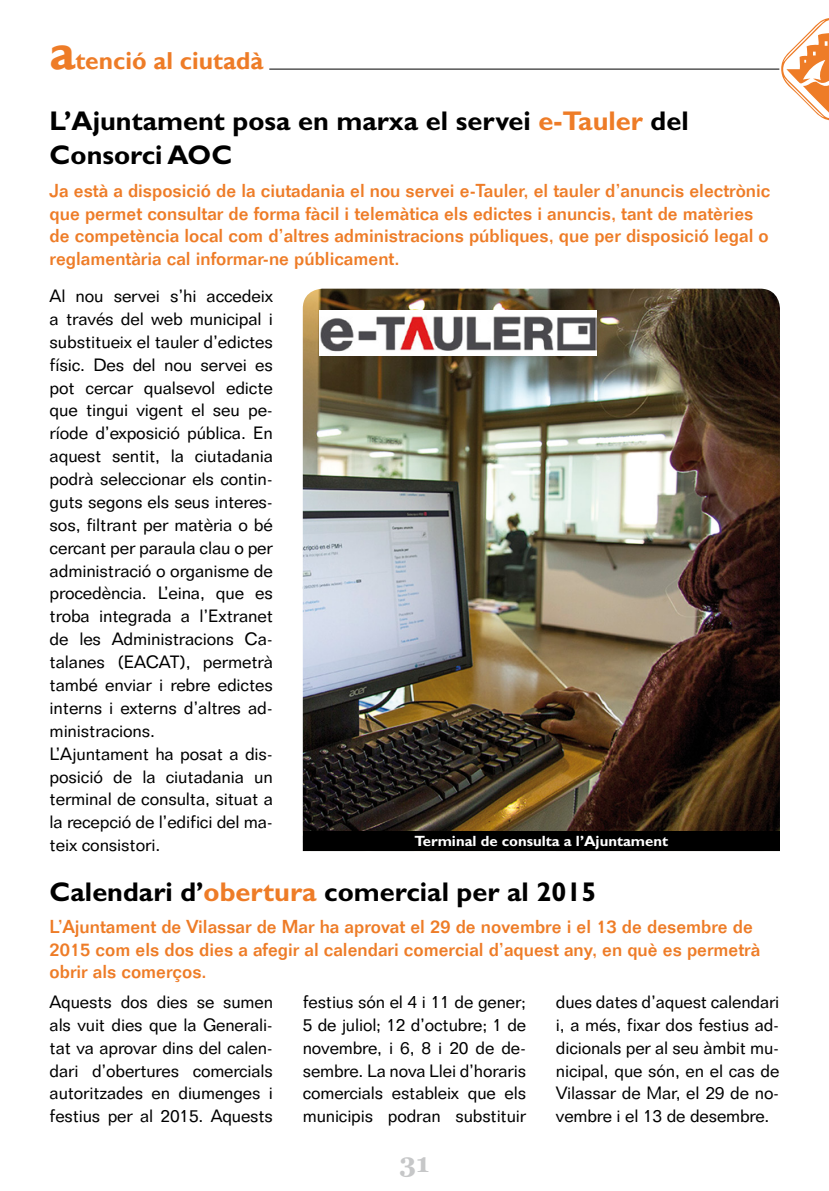
<style>
.page{position:relative;width:829px;height:1191px;background:#fff}
.page>*{position:absolute;margin:0;border:0;box-sizing:border-box;transform-origin:0 0}
.t1{font:700 27.12px/33.2px "Gill Sans";color:#000}
.t2{font:700 26.95px "Georgia";color:#c6c7c8}
.t3{font:700 24.5px "Gill Sans";color:#ee7c27}
.t4{font:500 18.38px/22.8px "Folio";color:#ee7c27}
.t5{font:17.5px/22.9px "Folio BT";letter-spacing:-.01em;color:#000;text-align:justify}
.t6{font:700 14.88px "Gill Sans";color:#fff}
.s1{font-size:49px}
.s2{color:#ee7c27}
</style>
<div class="page">
<svg style="left:781px;top:18px;width:47px;height:102px"></svg>
<hr style="left:269px;top:69px;width:510px;height:1px;background:#000">
<img style="left:303px;top:289px;width:476px;height:542px">
<img style="left:319px;top:310px;width:277px;height:45px">
<div style="left:303px;top:831px;width:476px;height:20px;background:#000"></div>
<h3 class="t3" style="left:49px;top:46px;width:215px"><span class="s1">a</span>tenció al ciutadà</h3>
<h1 class="t1" style="left:50px;top:104px;width:640px">L’Ajuntament posa en marxa el servei <span class="s2">e-Tauler</span> del<br>Consorci AOC</h1>
<p class="t4" style="left:50px;top:179px;width:722px">Ja està a disposició de la ciutadania el nou servei e-Tauler, el tauler d’anuncis electrònic que permet consultar de forma fàcil i telemàtica els edictes i anuncis, tant de matèries de competència local com d’altres administracions públiques, que per disposició legal o reglamentària cal informar-ne públicament.</p>
<p class="t5" style="left:50px;top:284px;width:225px;text-align:left">Al nou servei s’hi accedeix a través del web municipal i substitueix el tauler d’edictes físic. Des del nou servei es pot cercar qualsevol edicte que tingui vigent el seu pe&shy;ríode d’exposició pública. En aquest sentit, la ciutadania podrà seleccionar els contin&shy;guts segons els seus interes&shy;sos, filtrant per matèria o bé cercant per paraula clau o per administració o organisme de procedència. L’eina, que es troba integrada a l’Extranet de les Administracions Ca&shy;talanes (EACAT), permetrà també enviar i rebre edictes interns i externs d’altres ad&shy;ministracions.<br>L’Ajuntament ha posat a dis&shy;posició de la ciutadania un terminal de consulta, situat a la recepció de l’edifici del ma&shy;teix consistori.</p>
<p class="t6" style="left:414px;top:832px;width:255px">Terminal de consulta a l’Ajuntament</p>
<h1 class="t1" style="left:50px;top:875px;width:548px">Calendari d’<span class="s2">obertura</span> comercial per al 2015</h1>
<p class="t4" style="left:50px;top:915px;width:712px">L’Ajuntament de Vilassar de Mar ha aprovat el 29 de novembre i el 13 de desembre de<br>2015 com els dos dies a afegir al calendari comercial d’aquest any, en què es permetrà obrir als comerços.</p>
<p class="t5" style="left:50px;top:990px;width:225px">Aquests dos dies se sumen als vuit dies que la Generali&shy;tat va aprovar dins del calen&shy;dari d’obertures comercials autoritzades en diumenges i festius per al 2015. Aquests</p>
<p class="t5" style="left:303px;top:990px;width:225px">festius són el 4 i 11 de gener; 5 de juliol; 12 d’octubre; 1 de novembre, i 6, 8 i 20 de de&shy;sembre. La nova Llei d’horaris comercials estableix que els municipis podran substituir</p>
<p class="t5" style="left:556px;top:990px;width:225px">dues dates d’aquest calendari i, a més, fixar dos festius ad&shy;dicionals per al seu àmbit mu&shy;nicipal, que són, en el cas de Vilassar de Mar, el 29 de no&shy;vembre i el 13 de desembre.</p>
<h2 class="t2" style="left:399px;top:1145px;width:32px">31</h2>
</div>
